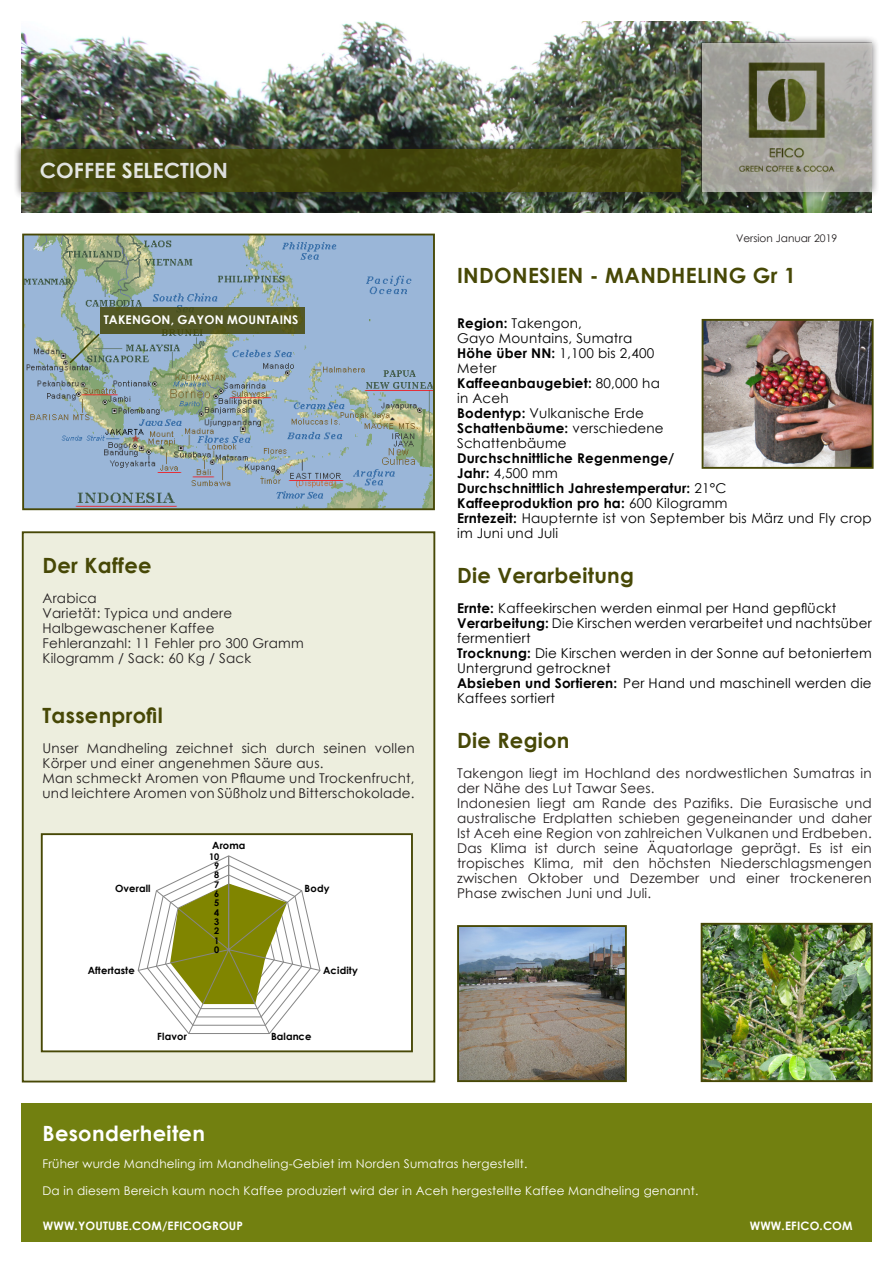
<style>
.page{position:relative;width:893px;height:1263px;background:#fff}
.page>*{position:absolute;margin:0;border:0;box-sizing:border-box;transform-origin:0 0}
.t1{font:700 21px "Century Gothic";letter-spacing:.015em;color:#474806}
.t2{font:700 21px "Century Gothic";letter-spacing:.005em;color:#fff}
.t3{font:13.5px/15px "Century Gothic";letter-spacing:.015em;color:#231f20}
.t4{font:13.5px/15px "Century Gothic";letter-spacing:.015em;color:#000}
.t5{font:700 13.5px "Century Gothic";letter-spacing:.015em;color:#000}
.t6{font:12px "Century Gothic";letter-spacing:.015em;color:#fff}
.t7{font:700 12px "Century Gothic";letter-spacing:.015em;color:#fff}
.t8{font:700 11.7px "Century Gothic";letter-spacing:.015em;color:#fff}
.t9{font:10.5px "Century Gothic";color:#231f20}
.t10{font:700 9.9px "Century Gothic";letter-spacing:.01em;color:#000}
.t11{font:700 9.15px "Century Gothic";color:#000}
.s1{font-weight:700}
.s2{font-weight:400}
</style>
<div class="page">
<img style="left:21px;top:21px;width:851px;height:192px">
<img style="left:15px;top:141px;width:675px;height:58px">
<div style="left:21px;top:149px;width:660px;height:42px;background:#474806"></div>
<div style="left:22px;top:531px;width:413px;height:551px;background:#edeede;border:2px solid #474806"></div>
<div style="left:21px;top:1103px;width:851px;height:139px;background:#728010"></div>
<img style="left:460px;top:928px;width:164px;height:151px">
<div style="left:457px;top:925px;width:170px;height:157px;border:2px solid #474806"></div>
<img style="left:25px;top:237px;width:407px;height:270px">
<div style="left:22px;top:234px;width:413px;height:276px;border:2px solid #474806"></div>
<img style="left:704px;top:926px;width:166px;height:153px">
<div style="left:701px;top:923px;width:172px;height:159px;border:2px solid #474806"></div>
<img style="left:694px;top:35px;width:183px;height:164px">
<img style="left:703px;top:43px;width:169px;height:148px">
<svg style="left:44px;top:836px;width:366px;height:213px;background:#ebecdb"></svg>
<div style="left:41px;top:833px;width:372px;height:219px;border:2px solid #474806"></div>
<img style="left:705px;top:322px;width:166px;height:144px">
<div style="left:702px;top:319px;width:172px;height:150px;border:2px solid #474806"></div>
<div style="left:100px;top:307px;width:204px;height:27px;background:linear-gradient(to right,#525727,#545821)"></div>
<svg style="left:68px;top:332px;width:33px;height:33px"></svg>
<h1 class="t2" style="left:40px;top:154px;width:190px">COFFEE SELECTION</h1>
<p class="t7" style="left:104px;top:311px;width:196px">TAKENGON, GAYON MOUNTAINS</p>
<p class="t1" style="left:43px;top:549px;width:111px">Der Kaffee</p>
<p class="t3" style="left:43px;top:590px;width:56px">Arabica</p>
<p class="t3" style="left:43px;top:605px;width:191px">Varietät: Typica und andere</p>
<p class="t3" style="left:43px;top:620px;width:173px">Halbgewaschener Kaffee</p>
<p class="t3" style="left:43px;top:635px;width:263px">Fehleranzahl: 11 Fehler pro 300 Gramm</p>
<p class="t3" style="left:43px;top:650px;width:210px">Kilogramm / Sack: 60 Kg / Sack</p>
<p class="t1" style="left:43px;top:699px;width:122px">Tassenprofil</p>
<p class="t3" style="left:43px;top:740px;width:374px">Unser Mandheling zeichnet sich durch seinen vollen<br>Körper und einer angenehmen Säure aus.</p>
<p class="t3" style="left:43px;top:770px;width:374px">Man schmeckt Aromen von Pflaume und Trockenfrucht, und leichtere Aromen von Süßholz und Bitterschokolade.</p>
<p class="t10" style="left:212px;top:837px;width:35px">Aroma</p>
<p class="t11" style="left:209px;top:849px;width:12px">10</p>
<p class="t11" style="left:214px;top:858px;width:7px">9</p>
<p class="t10" style="left:115px;top:881px;width:37px">Overall</p>
<p class="t10" style="left:88px;top:963px;width:49px">Aftertaste</p>
<p class="t11" style="left:214px;top:868px;width:7px">8</p>
<p class="t11" style="left:214px;top:877px;width:7px">7</p>
<p class="t11" style="left:214px;top:887px;width:7px">6</p>
<p class="t11" style="left:214px;top:896px;width:7px">5</p>
<p class="t11" style="left:214px;top:905px;width:7px">4</p>
<p class="t11" style="left:214px;top:915px;width:7px">3</p>
<p class="t11" style="left:214px;top:924px;width:7px">2</p>
<p class="t11" style="left:214px;top:933px;width:7px">1</p>
<p class="t11" style="left:214px;top:943px;width:7px">0</p>
<p class="t10" style="left:305px;top:881px;width:26px">Body</p>
<p class="t10" style="left:323px;top:963px;width:36px">Acidity</p>
<p class="t10" style="left:157px;top:1029px;width:31px">Flavor</p>
<p class="t10" style="left:271px;top:1029px;width:42px">Balance</p>
<p class="t9" style="left:736px;top:231px;width:103px">Version Januar 2019</p>
<p class="t1" style="left:457px;top:260px;width:340px">INDONESIEN - MANDHELING Gr 1</p>
<p class="t4" style="left:457px;top:316px;width:126px"><span class="s1">Region:</span> Takengon,</p>
<p class="t4" style="left:457px;top:331px;width:177px">Gayo Mountains, Sumatra</p>
<p class="t4" style="left:457px;top:346px;width:199px"><span class="s1">Höhe über NN:</span> 1,100 bis 2,400</p>
<p class="t4" style="left:457px;top:361px;width:41px">Meter</p>
<p class="t5" style="left:457px;top:373px;width:204px">Kaffeeanbaugebiet: <span class="s2">80,000 ha</span></p>
<p class="t4" style="left:457px;top:391px;width:53px">in Aceh</p>
<p class="t4" style="left:457px;top:406px;width:188px"><span class="s1">Bodentyp:</span> Vulkanische Erde</p>
<p class="t5" style="left:457px;top:418px;width:208px">Schattenbäume: <span class="s2">verschiedene</span></p>
<p class="t4" style="left:457px;top:436px;width:111px">Schattenbäume</p>
<p class="t5" style="left:457px;top:448px;width:219px">Durchschnittliche Regenmenge/</p>
<p class="t4" style="left:457px;top:466px;width:102px"><span class="s1">Jahr:</span> 4,500 mm</p>
<p class="t5" style="left:457px;top:478px;width:271px">Durchschnittlich Jahrestemperatur: <span class="s2">21°C</span></p>
<p class="t5" style="left:457px;top:493px;width:272px">Kaffeeproduktion pro ha: <span class="s2">600 Kilogramm</span></p>
<p class="t4" style="left:457px;top:511px;width:416px"><span class="s1">Erntezeit:</span> Haupternte ist von September bis März und Fly crop im Juni und Juli</p>
<p class="t1" style="left:457px;top:560px;width:178px">Die Verarbeitung</p>
<p class="t4" style="left:457px;top:601px;width:381px"><span class="s1">Ernte:</span> Kaffeekirschen werden einmal per Hand gepflückt</p>
<p class="t4" style="left:457px;top:616px;width:416px"><span class="s1">Verarbeitung:</span> Die Kirschen werden verarbeitet und nachtsüber fermentiert</p>
<p class="t4" style="left:457px;top:646px;width:416px"><span class="s1">Trocknung:</span> Die Kirschen werden in der Sonne auf betoniertem<br>Untergrund getrocknet</p>
<p class="t4" style="left:457px;top:676px;width:416px"><span class="s1">Absieben und Sortieren:</span> Per Hand und maschinell werden die<br>Kaffees sortiert</p>
<p class="t1" style="left:457px;top:725px;width:114px">Die Region</p>
<p class="t3" style="left:457px;top:766px;width:416px">Takengon liegt im Hochland des nordwestlichen Sumatras in der Nähe des Lut Tawar Sees.</p>
<p class="t3" style="left:457px;top:796px;width:416px;text-align:justify">Indonesien liegt am Rande des Pazifiks. Die Eurasische und australische Erdplatten schieben gegeneinander und daher Ist Aceh eine Region von zahlreichen Vulkanen und Erdbeben.<br>Das Klima ist durch seine Äquatorlage geprägt. Es ist ein tropisches Klima, mit den höchsten Niederschlagsmengen zwischen Oktober und Dezember und einer trockeneren Phase zwischen Juni und Juli.</p>
<p class="t2" style="left:43px;top:1117px;width:164px">Besonderheiten</p>
<p class="t6" style="left:43px;top:1155px;width:486px">Früher wurde Mandheling im Mandheling-Gebiet im Norden Sumatras hergestellt.</p>
<p class="t6" style="left:43px;top:1182px;width:657px">Da in diesem Bereich kaum noch Kaffee produziert wird der in Aceh hergestellte Kaffee Mandheling genannt.</p>
<p class="t8" style="left:43px;top:1216px;width:202px">WWW.YOUTUBE.COM/EFICOGROUP</p>
<p class="t8" style="left:750px;top:1216px;width:104px">WWW.EFICO.COM</p>
</div>
